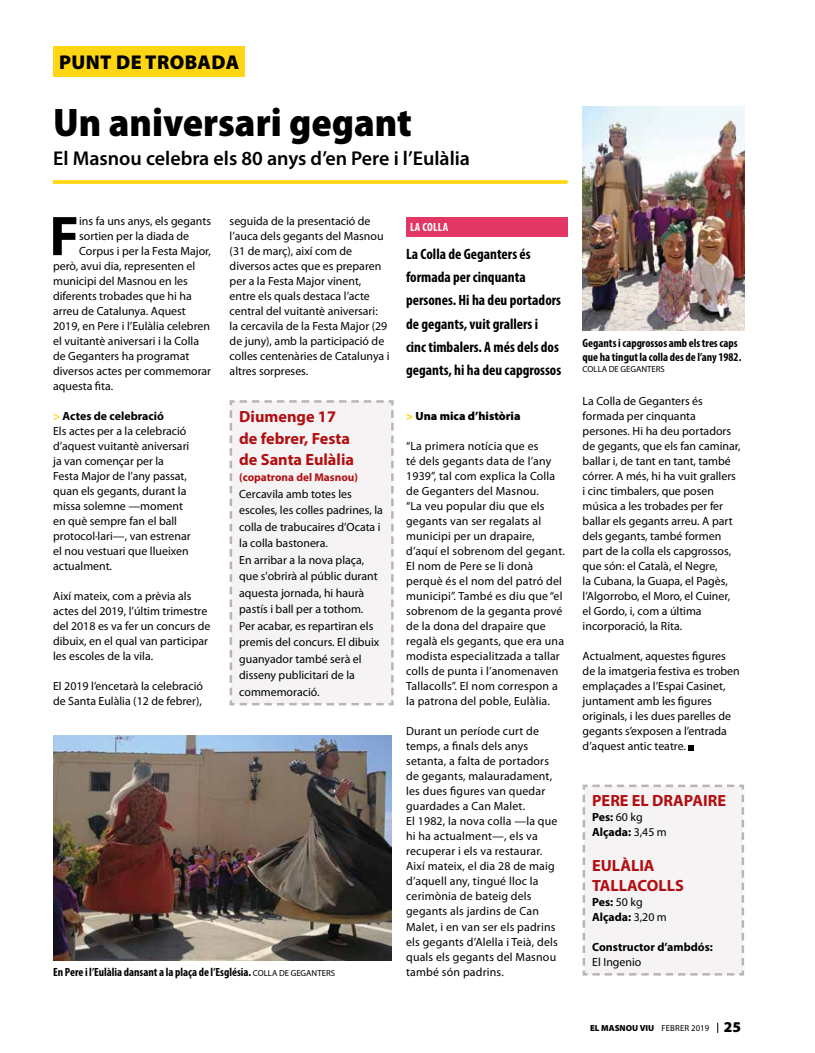
<style>
.page{position:relative;width:815px;height:1053px;background:#fff}
.page>*{position:absolute;margin:0;border:0;box-sizing:border-box;transform-origin:0 0}
.t1{font:700 56.38px "Myriad Pro";color:#000}
.t2{font:900 semi-condensed 40px "Myriad Pro";color:#000}
.t3{font:600 20px "Myriad Pro";color:#000}
.t4{font:900 20px "Myriad Pro";letter-spacing:.02em;color:#000}
.t5{font:700 16.25px/21.8px "Myriad Pro";color:#b20e10}
.t6{font:700 condensed 15px/23.2px "Myriad Pro";color:#000}
.t7{font:11.88px/15px "Myriad Pro";color:#000}
.t8{font:700 condensed 11.88px/14.2px "Myriad Pro";color:#000}
.t9{font:700 11.88px/14.9px "Myriad Pro";color:#000}
.t10{font:900 11.88px "Myriad Pro";color:#000}
.t11{font:700 condensed 11.88px "Myriad Pro";letter-spacing:.02em;color:#fff}
.t12{font:700 11.25px "Myriad Pro";color:#b20e10}
.t13{font:900 8.75px "Myriad Pro";color:#000}
.t14{font:8.75px "Myriad Pro";color:#000}
.s1{font-weight:700;color:#ffd613}
.s2{font-weight:700}
.s3{font-weight:400;font-stretch:normal;font-size:8.75px}
.s4{color:#ffd613}
.s5{font-weight:400}
.s6{font-size:15px}
</style>
<div class="page">
<div style="left:53px;top:46px;width:191px;height:31px;background:#ffd613"></div>
<svg style="left:53px;top:180px;width:515px;height:4px;background:#ffd821"></svg>
<div style="left:406px;top:217px;width:162px;height:19px;background:#e23764"></div>
<div style="left:582px;top:784px;width:162px;height:192px;background:#f5f3f4"></div>
<div style="left:229px;top:400px;width:165px;height:306px;background:#f5f3f4"></div>
<svg style="left:688px;top:745px;width:6px;height:5px"></svg>
<img style="left:53px;top:735px;width:338px;height:225px">
<img style="left:583px;top:106px;width:161px;height:224px">
<h3 class="t4" style="left:59px;top:49px;width:182px">PUNT DE TROBADA</h3>
<h2 class="t2" style="left:53px;top:100px;width:360px">Un aniversari gegant</h2>
<h3 class="t3" style="left:53px;top:146px;width:418px">El Masnou celebra els 80 anys d’en Pere i l’Eulàlia</h3>
<h1 class="t1" style="left:49px;top:199px;width:31px">F</h1>
<p class="t7" style="left:79px;top:213px;width:133px">ins fa uns anys, els gegants</p>
<p class="t7" style="left:79px;top:228px;width:112px">sortien per la diada de</p>
<p class="t7" style="left:79px;top:243px;width:133px">Corpus i per la Festa Major,</p>
<p class="t7" style="left:53px;top:258px;width:144px">però, avui dia, representen el</p>
<p class="t7" style="left:53px;top:273px;width:136px">municipi del Masnou en les</p>
<p class="t7" style="left:53px;top:288px;width:140px">diferents trobades que hi ha</p>
<p class="t7" style="left:53px;top:303px;width:134px">arreu de Catalunya. Aquest</p>
<p class="t7" style="left:53px;top:318px;width:158px">2019, en Pere i l’Eulàlia celebren</p>
<p class="t7" style="left:53px;top:333px;width:147px">el vuitantè aniversari i la Colla</p>
<p class="t7" style="left:53px;top:348px;width:138px">de Geganters ha programat</p>
<p class="t7" style="left:53px;top:363px;width:160px">diversos actes per commemorar</p>
<p class="t7" style="left:53px;top:378px;width:62px">aquesta fita.</p>
<p class="t7" style="left:53px;top:408px;width:139px"><span class="s1">&gt;</span> <span class="s2">Actes de celebració<br></span>Els actes per a la celebració d’aquest vuitantè aniversari ja van començar per la<br>Festa Major de l’any passat, quan els gegants, durant la missa solemne —moment en què sempre fan el ball protocol·lari—, van estrenar el nou vestuari que llueixen actualment.</p>
<p class="t7" style="left:53px;top:588px;width:159px">Així mateix, com a prèvia als actes del 2019, l’últim trimestre del 2018 es va fer un concurs de dibuix, en el qual van participar les escoles de la vila.</p>
<p class="t7" style="left:53px;top:678px;width:151px">El 2019 l’encetarà la celebració de Santa Eulàlia (12 de febrer),</p>
<p class="t7" style="left:230px;top:213px;width:161px">seguida de la presentació de l’auca dels gegants del Masnou (31 de març), així com de diversos actes que es preparen per a la Festa Major vinent, entre els quals destaca l’acte central del vuitantè aniversari:<br>la cercavila de la Festa Major (29 de juny), amb la participació de colles centenàries de Catalunya i altres sorpreses.</p>
<h3 class="t5" style="left:239px;top:405px;width:116px">Diumenge 17 de febrer, Festa de Santa Eulàlia</h3>
<p class="t12" style="left:239px;top:470px;width:120px">(copatrona del Masnou)</p>
<p class="t7" style="left:239px;top:485px;width:145px;line-height:16.5px">Cercavila amb totes les escoles, les colles padrines, la colla de trabucaires d’Ocata i la colla bastonera.<br>En arribar a la nova plaça, que s'obrirà al públic durant aquesta jornada, hi haurà pastís i ball per a tothom.<br>Per acabar, es repartiran els premis del concurs. El dibuix guanyador també serà el disseny publicitari de la commemoració.</p>
<p class="t8" style="left:53px;top:964px;width:283px">En Pere i l’Eulàlia dansant a la plaça de l’Església. <span class="s3">COLLA DE GEGANTERS</span></p>
<p class="t11" style="left:410px;top:220px;width:40px">LA COLLA</p>
<p class="t6" style="left:406px;top:242px;width:157px">La Colla de Geganters és formada per cinquanta persones. Hi ha deu portadors de gegants, vuit grallers i cinc timbalers. A més dels dos gegants, hi ha deu capgrossos</p>
<p class="t10" style="left:406px;top:408px;width:116px"><span class="s4">&gt;</span> Una mica d’història</p>
<p class="t7" style="left:406px;top:438px;width:160px">“La primera notícia que es<br>té dels gegants data de l’any<br>1939”, tal com explica la Colla de Geganters del Masnou.<br>“La veu popular diu que els gegants van ser regalats al municipi per un drapaire, d’aquí el sobrenom del gegant.<br>El nom de Pere se li donà perquè és el nom del patró del municipi”. També es diu que “el sobrenom de la geganta prové de la dona del drapaire que regalà els gegants, que era una modista especialitzada a tallar colls de punta i l’anomenaven<br>Tallacolls”. El nom correspon a la patrona del poble, Eulàlia.</p>
<p class="t7" style="left:406px;top:723px;width:153px">Durant un període curt de temps, a finals dels anys setanta, a falta de portadors de gegants, malauradament, les dues figures van quedar guardades a Can Malet.<br>El 1982, la nova colla —la que hi ha actualment—, els va recuperar i els va restaurar.<br>Així mateix, el dia 28 de maig d’aquell any, tingué lloc la cerimònia de bateig dels gegants als jardins de Can<br>Malet, i en van ser els padrins els gegants d’Alella i Teià, dels quals els gegants del Masnou també són padrins.</p>
<p class="t8" style="left:583px;top:335px;width:160px">Gegants i capgrossos amb els tres caps que ha tingut la colla des de l’any 1982.</p>
<p class="t14" style="left:583px;top:363px;width:84px">COLLA DE GEGANTERS</p>
<p class="t7" style="left:583px;top:393px;width:159px">La Colla de Geganters és formada per cinquanta persones. Hi ha deu portadors de gegants, que els fan caminar, ballar i, de tant en tant, també córrer. A més, hi ha vuit grallers i cinc timbalers, que posen música a les trobades per fer ballar els gegants arreu. A part dels gegants, també formen part de la colla els capgrossos, que són: el Català, el Negre,<br>la Cubana, la Guapa, el Pagès, l’Algorrobo, el Moro, el Cuiner, el Gordo, i, com a última incorporació, la Rita.</p>
<p class="t7" style="left:583px;top:648px;width:159px">Actualment, aquestes figures de la imatgeria festiva es troben emplaçades a l’Espai Casinet, juntament amb les figures originals, i les dues parelles de gegants s’exposen a l’entrada d’aquest antic teatre.</p>
<h3 class="t5" style="left:592px;top:789px;width:135px">PERE EL DRAPAIRE</h3>
<p class="t9" style="left:592px;top:809px;width:76px">Pes: <span class="s5">60 kg<br></span>Alçada: <span class="s5">3,45 m</span></p>
<h3 class="t5" style="left:592px;top:855px;width:93px;line-height:20.1px">EULÀLIA<br>TALLACOLLS</h3>
<p class="t9" style="left:592px;top:894px;width:76px">Pes: <span class="s5">50 kg<br></span>Alçada: <span class="s5">3,20 m</span></p>
<p class="t9" style="left:592px;top:939px;width:122px">Constructor d’ambdós:</p>
<p class="t7" style="left:592px;top:954px;width:51px">El Ingenio</p>
<p class="t13" style="left:590px;top:1022px;width:152px">EL MASNOU VIU <span class="s5">FEBRER 2019</span> <span class="s6">25</span></p>
</div>
